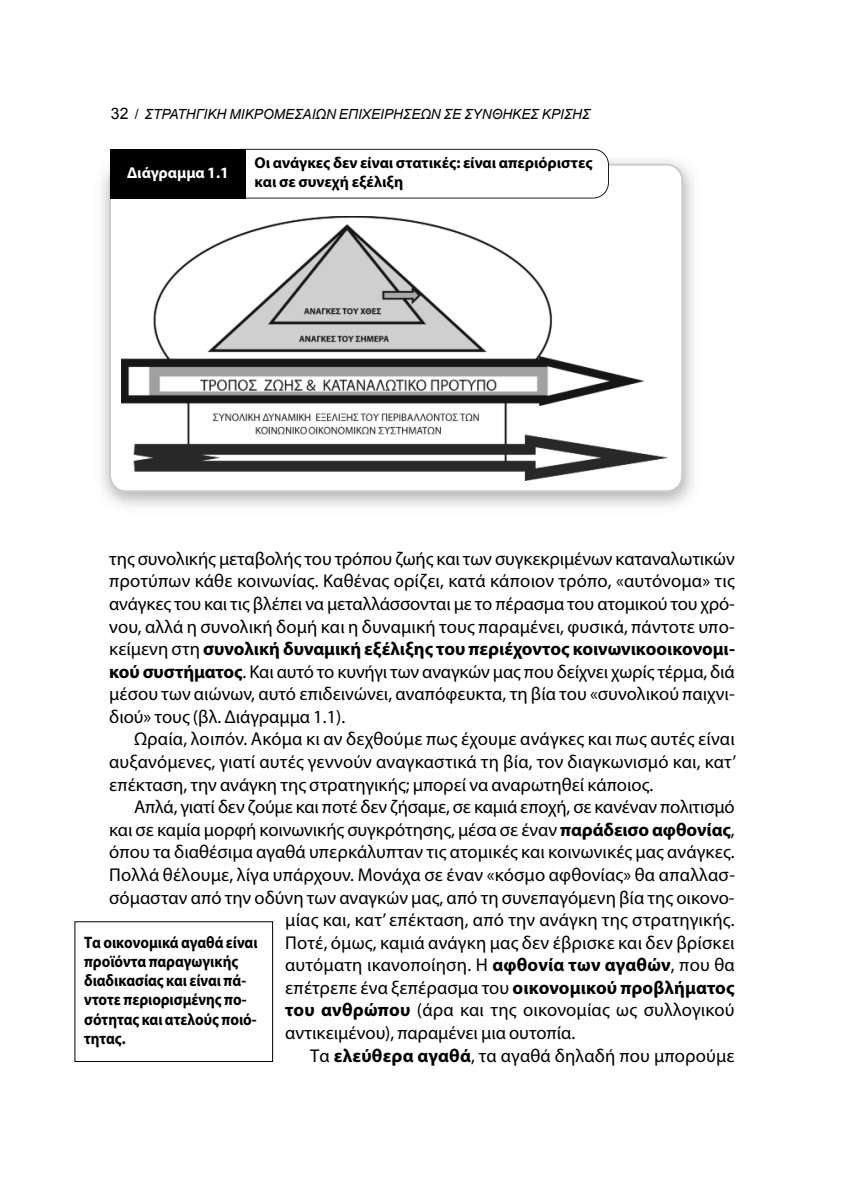
<style>
.page{position:relative;width:844px;height:1191px;background:#fff}
.page>*{position:absolute;margin:0;border:0;box-sizing:border-box;transform-origin:0 0}
.t1{font:18.55px/22.6px "Myriad Pro";letter-spacing:.005em;color:#000;text-align:justify}
.t2{font:700 16.62px/19.2px "Myriad Pro";color:#000;scale:.9 1}
.t3{font:700 15.75px/19.2px "Myriad Pro";color:#000}
.t4{font:700 15.75px "Myriad Pro";color:#fff}
.t5{font:italic 14px "Arial";color:#000}
.s1{font-style:normal;font-size:15.75px}
.s2{font-style:normal}
.s3{font-weight:700}
</style>
<div class="page">
<img style="left:102px;top:149px;width:592px;height:358px">
<svg style="left:109px;top:164px;width:574px;height:328px"></svg>
<div style="left:226px;top:150px;width:382px;height:48px;background:#fff;border-radius:15px"></div>
<div style="left:225px;top:149px;width:383px;height:49px;border:2px solid #000;border-radius:16px"></div>
<div style="left:110px;top:149px;width:136px;height:49px;background:#000"></div>
<div style="left:74px;top:921px;width:199px;height:141px;border:1px solid #000"></div>
<p class="t5" style="left:111px;top:106px;width:481px"><span class="s1">32</span> <span class="s2">/</span> ΣΤΡΑΤΗΓΙΚΗ ΜΙΚΡΟΜΕΣΑΙΩΝ ΕΠΙΧΕΙΡΗΣΕΩΝ ΣΕ ΣΥΝΘΗΚΕΣ ΚΡΙΣΗΣ</p>
<p class="t4" style="left:127px;top:166px;width:103px">Διάγραμμα 1.1</p>
<p class="t3" style="left:254px;top:154px;width:339px">Οι ανάγκες δεν είναι στατικές: είναι απεριόριστες και σε συνεχή εξέλιξη</p>
<p class="t1" style="left:109px;top:549px;width:627px">της συνολικής μεταβολής του τρόπου ζωής και των συγκεκριμένων καταναλωτικών προτύπων κάθε κοινωνίας. Καθένας ορίζει, κατά κάποιον τρόπο, «αυτόνομα» τις ανάγκες του και τις βλέπει να μεταλλάσσονται με το πέρασμα του ατομικού του χρό&shy;νου, αλλά η συνολική δομή και η δυναμική τους παραμένει, φυσικά, πάντοτε υπο&shy;κείμενη στη <span class="s3">συνολική δυναμική εξέλιξης του περιέχοντος κοινωνικοοικονομι&shy;κού συστήματος</span>. Και αυτό το κυνήγι των αναγκών μας που δείχνει χωρίς τέρμα, διά μέσου των αιώνων, αυτό επιδεινώνει, αναπόφευκτα, τη βία του «συνολικού παιχνι&shy;διού» τους (βλ. Διάγραμμα 1.1).</p>
<p class="t1" style="left:109px;top:729px;width:628px;text-indent:25px">Ωραία, λοιπόν. Ακόμα κι αν δεχθούμε πως έχουμε ανάγκες και πως αυτές είναι αυξανόμενες, γιατί αυτές γεννούν αναγκαστικά τη βία, τον διαγκωνισμό και, κατ’ επέκταση, την ανάγκη της στρατηγικής; μπορεί να αναρωτηθεί κάποιος.</p>
<p class="t1" style="left:134px;top:797px;width:602px">Απλά, γιατί δεν ζούμε και ποτέ δεν ζήσαμε, σε καμιά εποχή, σε κανέναν πολιτισμό</p>
<p class="t1" style="left:109px;top:819px;width:627px">και σε καμία μορφή κοινωνικής συγκρότησης, μέσα σε έναν <span class="s3">παράδεισο αφθονίας</span>,</p>
<p class="t1" style="left:109px;top:842px;width:627px">όπου τα διαθέσιμα αγαθά υπερκάλυπταν τις ατομικές και κοινωνικές μας ανάγκες.</p>
<p class="t1" style="left:109px;top:865px;width:627px">Πολλά θέλουμε, λίγα υπάρχουν. Μονάχα σε έναν «κόσμο αφθονίας» θα απαλλασ-</p>
<p class="t1" style="left:109px;top:887px;width:627px">σόμασταν από την οδύνη των αναγκών μας, από τη συνεπαγόμενη βία της οικονο-</p>
<p class="t1" style="left:285px;top:910px;width:451px">μίας και, κατ’ επέκταση, από την ανάγκη της στρατηγικής.</p>
<p class="t1" style="left:285px;top:932px;width:451px">Ποτέ, όμως, καμιά ανάγκη μας δεν έβρισκε και δεν βρίσκει</p>
<p class="t1" style="left:285px;top:955px;width:451px">αυτόματη ικανοποίηση. Η <span class="s3">αφθονία των αγαθών</span>, που θα</p>
<p class="t1" style="left:285px;top:977px;width:451px">επέτρεπε ένα ξεπέρασμα του <span class="s3">οικονομικού προβλήματος</span></p>
<p class="t1" style="left:285px;top:1000px;width:451px"><span class="s3">του ανθρώπου</span> (άρα και της οικονομίας ως συλλογικού</p>
<p class="t1" style="left:285px;top:1023px;width:291px">αντικειμένου), παραμένει μια ουτοπία.</p>
<p class="t1" style="left:310px;top:1045px;width:426px">Τα <span class="s3">ελεύθερα αγαθά</span>, τα αγαθά δηλαδή που μπορούμε</p>
<p class="t2" style="left:84px;top:933px;width:194px">Τα οικονομικά αγαθά είναι προϊόντα παραγωγικής διαδικασίας και είναι πά&shy;ντοτε περιορισμένης πο&shy;σότητας και ατελούς ποιό&shy;τητας.</p>
</div>
